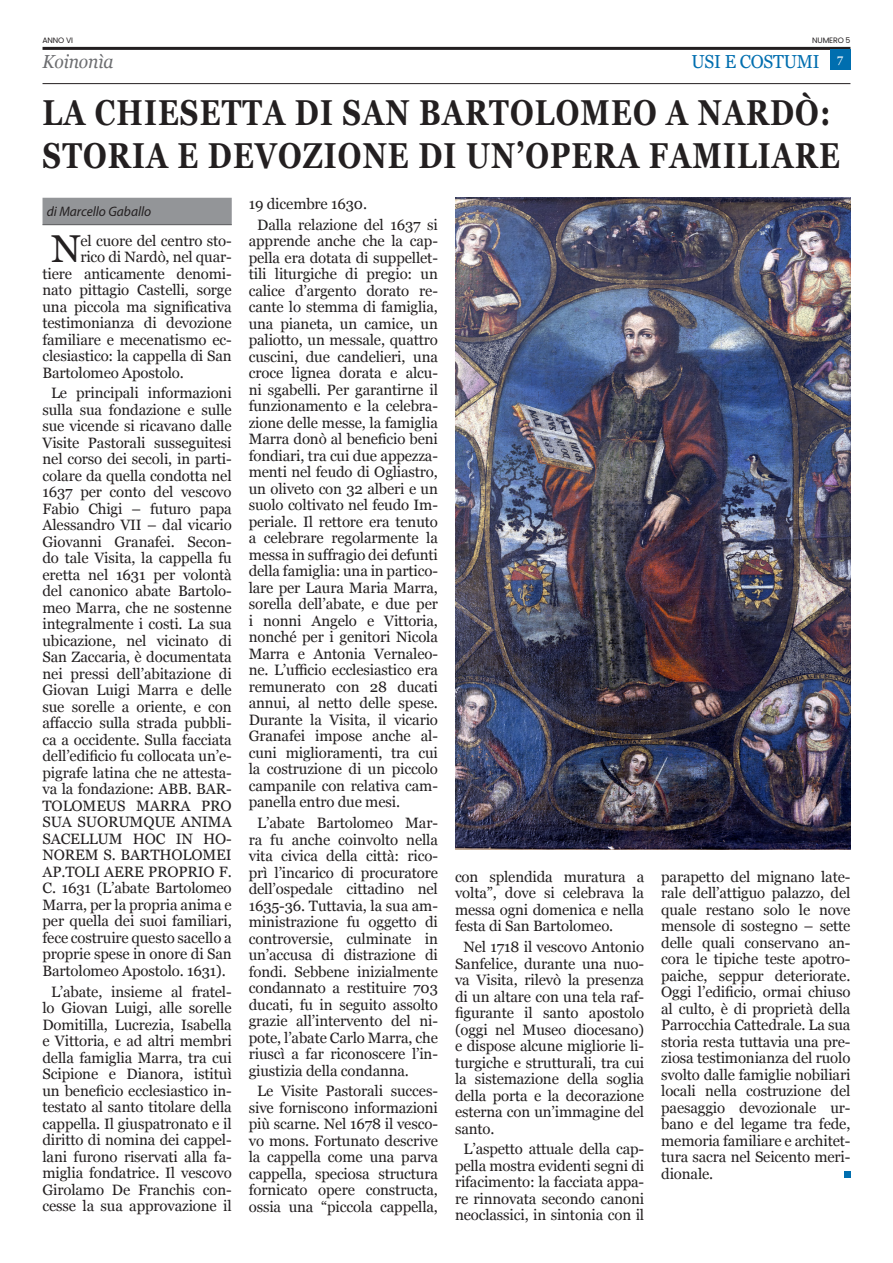
<style>
.page{position:relative;width:893px;height:1263px;background:#fff}
.page>*{position:absolute;margin:0;border:0;box-sizing:border-box;transform-origin:0 0}
.t1{font:38.85px "Georgia";color:#231f20}
.t2{font:700 36px/43.2px "Georgia";letter-spacing:.04em;color:#231f20;scale:.8 1}
.t3{font:18.75px "Georgia";letter-spacing:-.015em;color:#006eaf;scale:.93 1}
.t4{font:italic 18.75px "Georgia";letter-spacing:-.01em;color:#6c6d70;scale:.93 1}
.t5{font:15px/16.5px "Georgia";letter-spacing:-.01em;color:#231f20;text-align:justify}
.Siganture{font:italic 13.8px "Myriad Pro";color:#231f20}
.t6{font:12.3px "Georgia";color:#fff}
.t7{font:7.8px "Poppins";letter-spacing:-.02em;color:#231f20}
</style>
<div class="page">
<div style="left:43px;top:198px;width:189px;height:27px;background:#939598"></div>
<hr style="left:43px;top:224px;width:189px;height:1px;background:#57585a">
<hr style="left:43px;top:47px;width:807px;height:3px;background:#231f20">
<hr style="left:43px;top:83px;width:807px;height:1px;background:#231f20">
<div style="left:830px;top:50px;width:20px;height:20px;background:#006eaf"></div>
<div style="left:844px;top:1171px;width:6px;height:7px;background:#006eaf"></div>
<img style="left:455px;top:198px;width:395px;height:651px">
<p class="t7" style="left:43px;top:35px;width:32px">ANNO VI</p>
<p class="t7" style="left:812px;top:35px;width:40px">NUMERO 5</p>
<p class="t4" style="left:43px;top:48px;width:78px">Koinonìa</p>
<p class="t3" style="left:692px;top:48px;width:139px">USI E COSTUMI</p>
<p class="t6" style="left:837px;top:50px;width:8px">7</p>
<p class="t2" style="left:43px;top:89px;width:998px">LA CHIESETTA DI SAN BARTOLOMEO A NARDÒ:<br>STORIA E DEVOZIONE DI UN’OPERA FAMILIARE</p>
<p class="Siganture" style="left:47px;top:203px;width:106px">di Marcello Gaballo</p>
<p class="t1" style="left:51px;top:220px;width:31px">N</p>
<p class="t5" style="left:80px;top:231px;width:153px">el cuore del centro sto-</p>
<p class="t5" style="left:80px;top:248px;width:153px">rico di Nardò, nel quar-</p>
<p class="t5" style="left:43px;top:264px;width:191px">tiere anticamente denomi-</p>
<p class="t5" style="left:43px;top:281px;width:191px">nato pittagio Castelli, sorge</p>
<p class="t5" style="left:43px;top:297px;width:191px">una piccola ma significativa</p>
<p class="t5" style="left:43px;top:314px;width:191px">testimonianza di devozione</p>
<p class="t5" style="left:43px;top:330px;width:191px">familiare e mecenatismo ec-</p>
<p class="t5" style="left:43px;top:347px;width:191px">clesiastico: la cappella di San</p>
<p class="t5" style="left:43px;top:363px;width:143px">Bartolomeo Apostolo.</p>
<p class="t5" style="left:43px;top:384px;width:191px;text-align:center">Le principali informazioni sulla sua fondazione e sulle sue vicende si ricavano dalle<br>Visite Pastorali susseguitesi nel corso dei secoli, in parti&shy;colare da quella condotta nel<br>1637 per conto del vescovo<br>Fabio Chigi – futuro papa<br>Alessandro VII – dal vicario<br>Giovanni Granafei. Secon&shy;do tale Visita, la cappella fu eretta nel 1631 per volontà del canonico abate Bartolo&shy;meo Marra, che ne sostenne integralmente i costi. La sua ubicazione, nel vicinato di<br>San Zaccaria, è documentata nei pressi dell’abitazione di<br>Giovan Luigi Marra e delle sue sorelle a oriente, e con affaccio sulla strada pubbli&shy;ca a occidente. Sulla facciata dell’edificio fu collocata un’e&shy;pigrafe latina che ne attesta&shy;va la fondazione: ABB. BAR-<br>TOLOMEUS MARRA PRO<br>SUA SUORUMQUE ANIMA<br>SACELLUM HOC IN HO-<br>NOREM S. BARTHOLOMEI<br>AP.TOLI AERE PROPRIO F.<br>C. 1631 (L’abate Bartolomeo<br>Marra, per la propria anima e per quella dei suoi familiari, fece costruire questo sacello a proprie spese in onore di San<br>Bartolomeo Apostolo. 1631).</p>
<p class="t5" style="left:43px;top:982px;width:191px;text-align:center">L’abate, insieme al fratel&shy;lo Giovan Luigi, alle sorelle<br>Domitilla, Lucrezia, Isabella e Vittoria, e ad altri membri della famiglia Marra, tra cui<br>Scipione e Dianora, istituì un beneficio ecclesiastico in&shy;testato al santo titolare della cappella. Il giuspatronato e il diritto di nomina dei cappel&shy;lani furono riservati alla fa&shy;miglia fondatrice. Il vescovo<br>Girolamo De Franchis con&shy;cesse la sua approvazione il</p>
<p class="t5" style="left:249px;top:195px;width:120px">19 dicembre 1630.</p>
<p class="t5" style="left:249px;top:216px;width:191px;text-indent:9px">Dalla relazione del 1637 si apprende anche che la cap&shy;pella era dotata di suppellet&shy;tili liturgiche di pregio: un calice d’argento dorato re&shy;cante lo stemma di famiglia, una pianeta, un camice, un paliotto, un messale, quattro cuscini, due candelieri, una croce lignea dorata e alcu&shy;ni sgabelli. Per garantirne il funzionamento e la celebra&shy;zione delle messe, la famiglia Marra donò al beneficio beni fondiari, tra cui due appezza&shy;menti nel feudo di Ogliastro, un oliveto con 32 alberi e un suolo coltivato nel feudo Im&shy;periale. Il rettore era tenuto a celebrare regolarmente la messa in suffragio dei defunti della famiglia: una in partico&shy;lare per Laura Maria Marra, sorella dell’abate, e due per i nonni Angelo e Vittoria, nonché per i genitori Nicola Marra e Antonia Vernaleo&shy;ne. L’ufficio ecclesiastico era remunerato con 28 ducati annui, al netto delle spese.<br>Durante la Visita, il vicario Granafei impose anche al&shy;cuni miglioramenti, tra cui la costruzione di un piccolo campanile con relativa cam&shy;panella entro due mesi.</p>
<p class="t5" style="left:249px;top:814px;width:191px;text-indent:9px">L’abate Bartolomeo Mar&shy;ra fu anche coinvolto nella vita civica della città: rico&shy;prì l’incarico di procuratore dell’ospedale cittadino nel 1635-36. Tuttavia, la sua am&shy;ministrazione fu oggetto di controversie, culminate in un’accusa di distrazione di fondi. Sebbene inizialmente condannato a restituire 703 ducati, fu in seguito assolto grazie all’intervento del ni&shy;pote, l’abate Carlo Marra, che riuscì a far riconoscere l’in&shy;giustizia della condanna.</p>
<p class="t5" style="left:249px;top:1082px;width:191px;text-align:center">Le Visite Pastorali succes&shy;sive forniscono informazioni più scarne. Nel 1678 il vesco&shy;vo mons. Fortunato descrive la cappella come una parva cappella, speciosa structura fornicato opere constructa, ossia una “piccola cappella,</p>
<p class="t5" style="left:455px;top:868px;width:191px">con splendida muratura a volta”, dove si celebrava la messa ogni domenica e nella festa di San Bartolomeo.</p>
<p class="t5" style="left:455px;top:938px;width:191px;text-indent:9px">Nel 1718 il vescovo Antonio Sanfelice, durante una nuo&shy;va Visita, rilevò la presenza di un altare con una tela raf&shy;figurante il santo apostolo (oggi nel Museo diocesano) e dispose alcune migliorie li&shy;turgiche e strutturali, tra cui la sistemazione della soglia della porta e la decorazione esterna con un’immagine del santo.</p>
<p class="t5" style="left:455px;top:1140px;width:191px;text-align:center">L’aspetto attuale della cap&shy;pella mostra evidenti segni di rifacimento: la facciata appa&shy;re rinnovata secondo canoni neoclassici, in sintonia con il</p>
<p class="t5" style="left:661px;top:868px;width:191px">parapetto del mignano late&shy;rale dell’attiguo palazzo, del quale restano solo le nove mensole di sostegno – sette delle quali conservano an&shy;cora le tipiche teste apotro&shy;paiche, seppur deteriorate.<br>Oggi l’edificio, ormai chiuso al culto, è di proprietà della Parrocchia Cattedrale. La sua storia resta tuttavia una pre&shy;ziosa testimonianza del ruolo svolto dalle famiglie nobiliari locali nella costruzione del paesaggio devozionale ur&shy;bano e del legame tra fede, memoria familiare e architet&shy;tura sacra nel Seicento meri&shy;dionale.</p>
</div>
